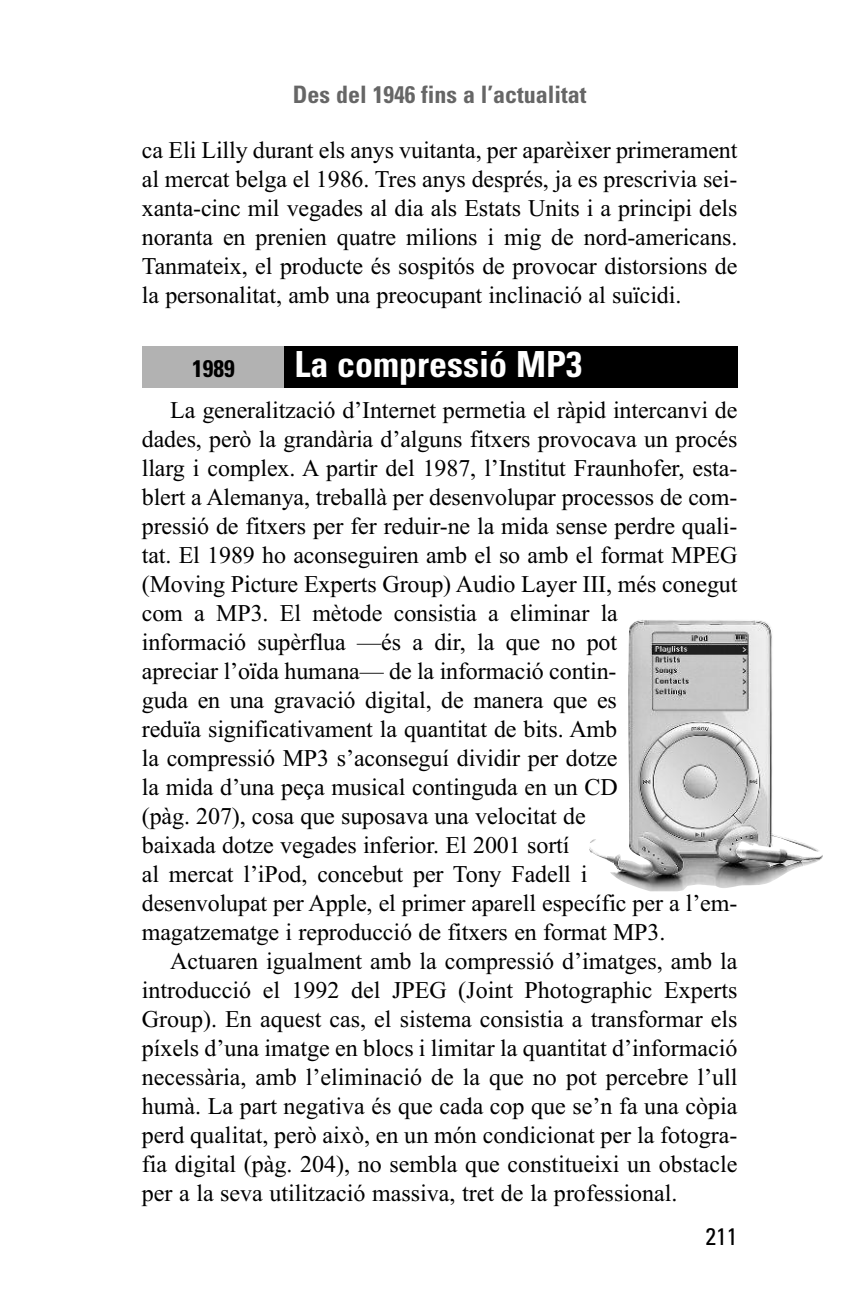
<style>
.page{position:relative;width:851px;height:1304px;background:#fff}
.page>*{position:absolute;margin:0;border:0;box-sizing:border-box;transform-origin:0 0}
.t1{font:700 condensed 36px "Univers";color:#fff}
.t2{font:24px/29px "Times New Roman";letter-spacing:-.005em;color:#000;text-align:justify}
.t3{font:700 condensed 24px "Univers";color:#666}
.t4{font:700 condensed 24px "Univers";color:#000}
.t5{font:condensed 24px "Univers";color:#000}
</style>
<div class="page">
<div style="left:142px;top:346px;width:595px;height:41px;background:#000"></div>
<div style="left:142px;top:346px;width:141px;height:41px;background:#b2b2b2"></div>
<img style="left:589px;top:620px;width:234px;height:271px">
<p class="t3" style="left:293px;top:85px;width:295px">Des del 1946 fins a l’actualitat</p>
<p class="t2" style="left:142px;top:136px;width:597px">ca Eli Lilly durant els anys vuitanta, per aparèixer primerament al mercat belga el 1986. Tres anys després, ja es prescrivia sei&shy;xanta-cinc mil vegades al dia als Estats Units i a principi dels noranta en prenien quatre milions i mig de nord-americans.<br>Tanmateix, el producte és sospitós de provocar distorsions de la personalitat, amb una preocupant inclinació al suïcidi.</p>
<p class="t4" style="left:192px;top:360px;width:44px">1989</p>
<h1 class="t1" style="left:294px;top:351px;width:289px">La compressió MP3</h1>
<p class="t2" style="left:142px;top:396px;width:597px;text-align:left;text-indent:28px">La generalització d’Internet permetia el ràpid intercanvi de dades, però la grandària d’alguns fitxers provocava un procés llarg i complex. A partir del 1987, l’Institut Fraunhofer, esta&shy;blert a Alemanya, treballà per desenvolupar processos de com&shy;pressió de fitxers per fer reduir-ne la mida sense perdre quali&shy;tat. El 1989 ho aconseguiren amb el so amb el format MPEG (Moving Picture Experts Group) Audio Layer III, més conegut com a MP3. El mètode consistia a eliminar la<br>informació supèrflua —és a dir, la que no pot<br>apreciar l’oïda humana— de la informació contin-<br>guda en una gravació digital, de manera que es<br>reduïa significativament la quantitat de bits. Amb<br>la compressió MP3 s’aconseguí dividir per dotze<br>la mida d’una peça musical continguda en un CD<br>(pàg. 207), cosa que suposava una velocitat de<br>baixada dotze vegades inferior. El 2001 sortí<br>al mercat l’iPod, concebut per Tony Fadell i<br>desenvolupat per Apple, el primer aparell específic per a l’em&shy;magatzematge i reproducció de fitxers en format MP3.</p>
<p class="t2" style="left:142px;top:947px;width:597px;text-indent:28px">Actuaren igualment amb la compressió d’imatges, amb la introducció el 1992 del JPEG (Joint Photographic Experts Group). En aquest cas, el sistema consistia a transformar els píxels d’una imatge en blocs i limitar la quantitat d’informació necessària, amb l’eliminació de la que no pot percebre l’ull humà. La part negativa és que cada cop que se’n fa una còpia perd qualitat, però això, en un món condicionat per la fotogra&shy;fia digital (pàg. 204), no sembla que constitueixi un obstacle per a la seva utilització massiva, tret de la professional.</p>
<p class="t5" style="left:705px;top:1227px;width:33px">211</p>
</div>
